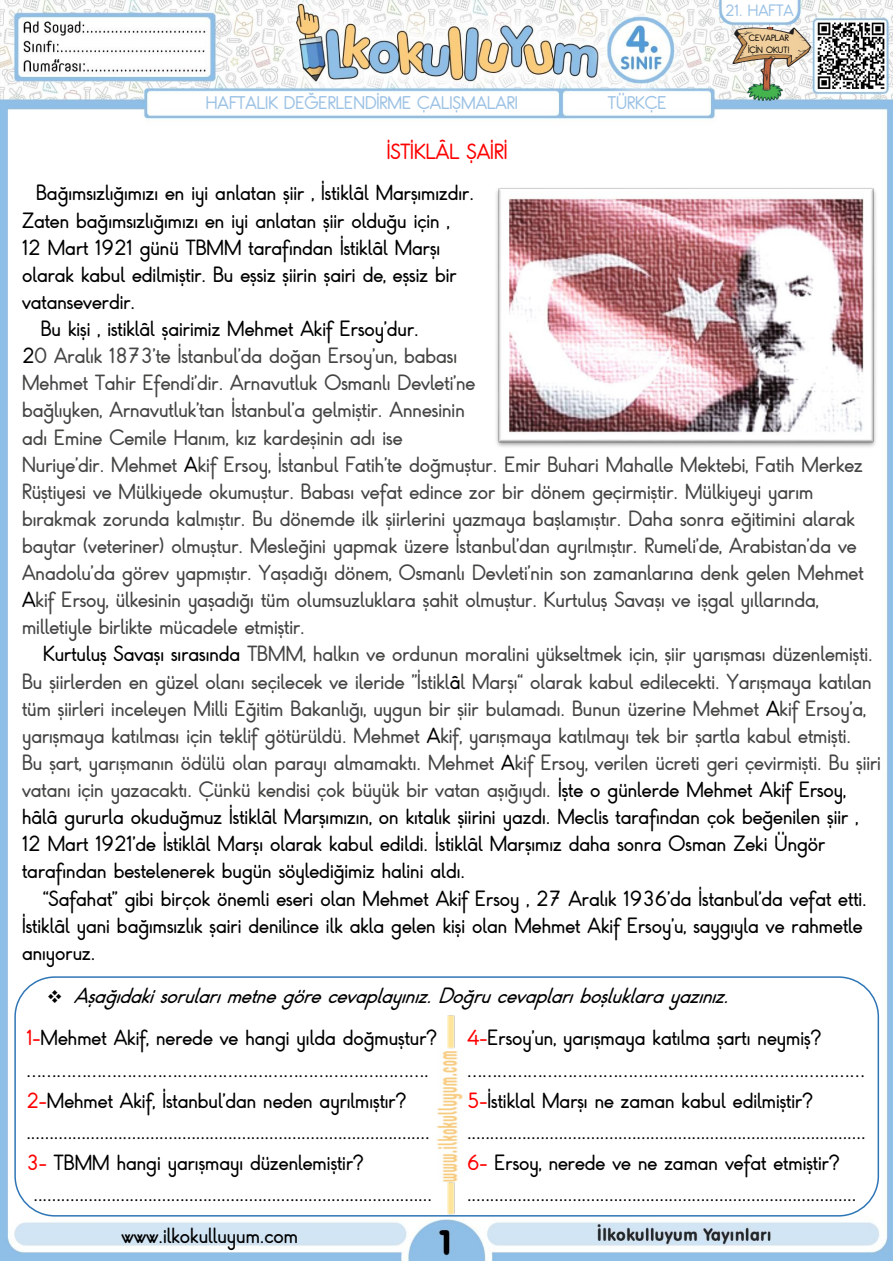
<style>
.page{position:relative;width:893px;height:1263px;background:#fff}
.page>*{position:absolute;margin:0;border:0;box-sizing:border-box;transform-origin:0 0}
.t1{font:18px/27.2px "Kayra Aydin";color:#454544}
.t2{font:18px/31.2px "Kayra Aydin";color:#000}
.t3{font:italic 18px "Kayra Aydin";color:#000}
.t4{font:18px "Kayra Aydin";color:#f00}
.t5{font:15px "Kayra Aydin";color:#9cc2e5}
.t6{font:13.5px "Kayra Aydin";color:#9cc2e5}
.t7{font:7.5px/12.3px "Kayra Aydin";color:#000}
.s1{color:#000}
.s2{color:#fff}
.s3{color:#f00}
</style>
<div class="page">
<img style="left:0;top:0;width:893px;height:1261px">
<img style="left:493px;top:184px;width:387px;height:266px">
<img style="left:4px;top:983px;width:863px;height:29px">
<img style="left:450px;top:1049px;width:6px;height:133px">
<img style="left:448px;top:1015px;width:8px;height:34px">
<img style="left:450px;top:1182px;width:6px;height:31px">
<img style="left:16px;top:1025px;width:434px;height:201px">
<img style="left:456px;top:1026px;width:422px;height:223px">
<div style="left:14px;top:976px;width:865px;height:240px;border:2px solid #2e75b6;border-radius:40px"></div>
<img style="left:703px;top:27px;width:137px;height:73px">
<img style="left:735px;top:33px;width:67px;height:25px">
<img style="left:817px;top:21px;width:68px;height:69px">
<p class="t6" style="left:725px;top:2px;width:70px">21. HAFTA</p>
<p class="t2" style="left:54px;top:52px;width:7px">“</p>
<p class="t5" style="left:206px;top:93px;width:313px">HAFTALIK DEĞERLENDİRME ÇALIŞMALARI</p>
<p class="t5" style="left:608px;top:93px;width:60px">TÜRKÇE</p>
<p class="t4" style="left:387px;top:140px;width:122px">İSTİKLÂL ŞAİRİ</p>
<p class="t7" style="left:748px;top:32px;width:43px">CEVAPLAR<br>İÇİN OKUT!</p>
<p class="t1" style="left:22px;top:181px;width:843px;text-indent:14px"><span class="s1">Bağımsızlığımızı en iyi anlatan şiir , İstiklâl Marşımızdır.<br>Zaten bağımsızlığımızı en iyi anlatan şiir olduğu için ,<br>12 Mart 1921 günü TBMM tarafından İstiklâl Marşı<br>olarak kabul edilmiştir. Bu eşsiz şiirin şairi de, eşsiz bir<br>vatanseverdir.<br></span><span class="s2">.</span> <span class="s1">Bu kişi , istiklâl şairimiz Mehmet Akif Ersoy’dur.<br>2</span>0 Aralık 1873’te İstanbul’da doğan Ersoy’un, babası<br>Mehmet Tahir Efendi’dir. Arnavutluk Osmanlı Devleti’ne<br>bağlıyken, Arnavutluk’tan İstanbul’a gelmiştir. Annesinin<br>adı Emine Cemile Hanım, kız kardeşinin adı ise<br>Nuriye’dir. Mehmet <span class="s1">A</span>kif Ersoy, İstanbul Fatih’te doğmuştur. Emir Buhari Mahalle Mektebi, Fatih Merkez Rüştiyesi ve Mülkiyede okumuştur. Babası vefat edince zor bir dönem geçirmiştir. Mülkiyeyi yarım bırakmak zorunda kalmıştır. Bu dönemde ilk şiirlerini yazmaya başlamıştır. Daha sonra eğitimini alarak baytar (veteriner) olmuştur. Mesleğini yapmak üzere İstanbul’dan ayrılmıştır. Rumeli’de, Arabistan’da ve Anadolu’da görev yapmıştır. Yaşadığı dönem, Osmanlı Devleti’nin son zamanlarına denk gelen Mehmet <span class="s1">A</span>kif Ersoy, ülkesinin yaşadığı tüm olumsuzluklara şahit olmuştur. Kurtuluş Savaşı ve işgal yıllarında, milletiyle birlikte mücadele etmiştir.</p>
<p class="t1" style="left:22px;top:642px;width:860px;text-indent:21px"><span class="s1">Kurtuluş Savaşı sırasında</span> TBMM, halkın ve ordunun moralini yükseltmek için, şiir yarışması düzenlemişti.<br>Bu şiirlerden en güzel olanı seçilecek ve ileride ”İstikl<span class="s1">â</span>l Marşı“ olarak kabul edilecekti. Yarışmaya katılan tüm şiirleri inceleyen Milli Eğitim Bakanlığı, uygun bir şiir bulamadı. Bunun üzerine Mehmet <span class="s1">A</span>kif Ersoy’a, yarışmaya katılması için teklif götürüldü. Mehmet <span class="s1">A</span>kif, yarışmaya katılmayı tek bir şartla kabul etmişti.<br>Bu şart, yarışmanın ödülü olan parayı almamaktı. Mehmet <span class="s1">A</span>kif Ersoy, verilen ücreti geri çevirmişti. Bu şiiri vatanı için yazacaktı. Çünkü kendisi çok büyük bir vatan aşığıydı. <span class="s1">İşte o günlerde Mehmet Akif Ersoy, hâlâ gururla okuduğmuz İstiklâl Marşımızın, on kıtalık şiirini yazdı. Meclis tarafından çok beğenilen şiir , 12 Mart 1921’de İstiklâl Marşı olarak kabul edildi. İstiklâl Marşımız daha sonra Osman Zeki Üngör tarafından bestelenerek bugün söylediğimiz halini aldı.</span></p>
<p class="t2" style="left:22px;top:886px;width:846px;line-height:27.2px;text-indent:21px">“Safahat” gibi birçok önemli eseri olan Mehmet Akif Ersoy , 27 Aralık 1936’da İstanbul’da vefat etti.<br>İstiklâl yani bağımsızlık şairi denilince ilk akla gelen kişi olan Mehmet Akif Ersoy’u, saygıyla ve rahmetle anıyoruz.</p>
<p class="t3" style="left:47px;top:983px;width:692px">❖ Aşağıdakisorularımetne görecevaplayınız. Doğrucevaplarıboşluklarayazınız.</p>
<p class="t2" style="left:26px;top:1024px;width:412px"><span class="s3">1-</span>Mehmet Akif, nerede ve hangi yılda doğmuştur?</p>
<p class="t2" style="left:26px;top:1055px;width:404px">………………………………………………………….………….</p>
<p class="t2" style="left:26px;top:1086px;width:381px"><span class="s3">2-</span>Mehmet Akif, İstanbul’dan neden ayrılmıştır?</p>
<p class="t2" style="left:26px;top:1117px;width:405px">........................................................................................</p>
<p class="t2" style="left:26px;top:1148px;width:339px"><span class="s3">3-</span> TBMM hangi yarışmayı düzenlemiştir?</p>
<p class="t2" style="left:33px;top:1180px;width:400px">.......................................................................................</p>
<p class="t2" style="left:467px;top:1024px;width:400px"><span class="s3">4-</span>Ersoy’un, yarışmaya katılma şartı neymiş? ………………………………………………………….………… <span class="s3">5-</span>İstiklal Marşı ne zaman kabul edilmiştir? .......................................................................................<br><span class="s3">6-</span> Ersoy, nerede ve ne zaman vefat etmiştir? .....................................................................................</p>
<p class="t2" style="left:121px;top:1222px;width:178px">www.ilkokulluyum.com</p>
</div>
